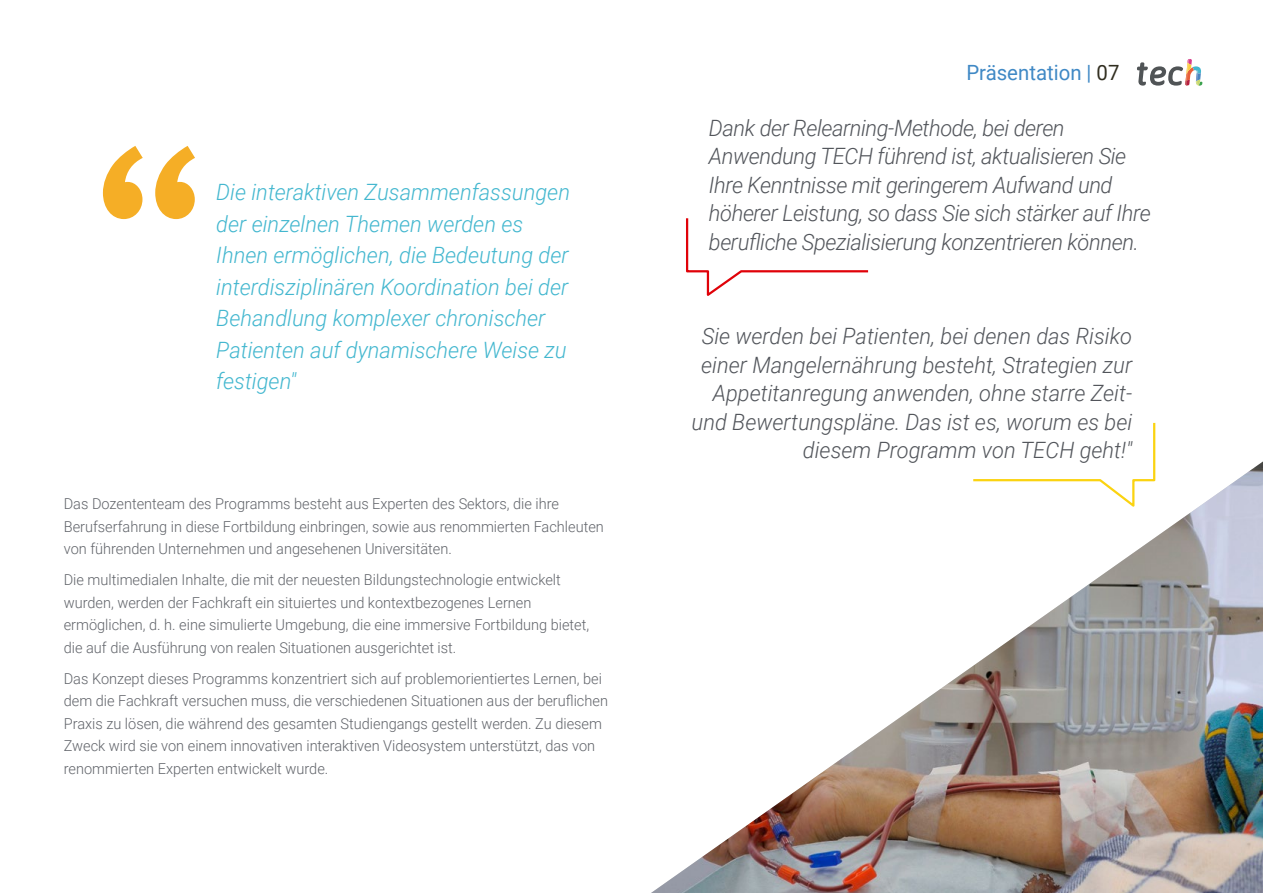
<style>
.page{position:relative;width:1263px;height:893px;background:#fff}
.page>*{position:absolute;margin:0;border:0;box-sizing:border-box;transform-origin:0 0}
.t1{font:italic 300 22.5px/28.5px "Roboto";letter-spacing:-.02em;color:#52555b}
.t2{font:italic 300 22.5px/31.5px "Roboto";color:#43b7cf}
.t3{font:italic 300 22.5px/28.5px "Roboto";color:#52555b;text-align:right}
.t4{font:21px "Roboto";color:#4089c5}
.t5{font:300 15px/22.5px "Roboto";color:#61646a}
.s1{color:#312e20}
</style>
<div class="page">
<img style="left:651px;top:461px;width:612px;height:432px">
<svg style="left:971px;top:422px;width:185px;height:88px"></svg>
<svg style="left:686px;top:218px;width:183px;height:78px"></svg>
<svg style="left:103px;top:146px;width:92px;height:73px"></svg>
<svg style="left:1137px;top:59px;width:65px;height:27px"></svg>
<h1 class="t2" style="left:216px;top:176px;width:355px">Die interaktiven Zusammenfassungen der einzelnen Themen werden es Ihnen ermöglichen, die Bedeutung der interdisziplinären Koordination bei der Behandlung komplexer chronischer Patienten auf dynamischere Weise zu festigen"</h1>
<p class="t5" style="left:64px;top:492px;width:542px">Das Dozententeam des Programms besteht aus Experten des Sektors, die ihre<br>Berufserfahrung in diese Fortbildung einbringen, sowie aus renommierten Fachleuten von führenden Unternehmen und angesehenen Universitäten.</p>
<p class="t5" style="left:64px;top:568px;width:527px">Die multimedialen Inhalte, die mit der neuesten Bildungstechnologie entwickelt wurden, werden der Fachkraft ein situiertes und kontextbezogenes Lernen ermöglichen, d. h. eine simulierte Umgebung, die eine immersive Fortbildung bietet, die auf die Ausführung von realen Situationen ausgerichtet ist.</p>
<p class="t5" style="left:64px;top:667px;width:546px">Das Konzept dieses Programms konzentriert sich auf problemorientiertes Lernen, bei dem die Fachkraft versuchen muss, die verschiedenen Situationen aus der beruflichen Praxis zu lösen, die während des gesamten Studiengangs gestellt werden. Zu diesem Zweck wird sie von einem innovativen interaktiven Videosystem unterstützt, das von renommierten Experten entwickelt wurde.</p>
<h2 class="t4" style="left:966px;top:57px;width:155px">Präsentation | <span class="s1">07</span></h2>
<h1 class="t1" style="left:709px;top:112px;width:443px">Dank der Relearning-Methode, bei deren Anwendung TECH führend ist, aktualisieren Sie Ihre Kenntnisse mit geringerem Aufwand und höherer Leistung, so dass Sie sich stärker auf Ihre berufliche Spezialisierung konzentrieren können.</h1>
<h1 class="t3" style="left:692px;top:321px;width:442px">Sie werden bei Patienten, bei denen das Risiko einer Mangelernährung besteht, Strategien zur Appetitanregung anwenden, ohne starre Zeit&shy;und Bewertungspläne. Das ist es, worum es bei diesem Programm von TECH geht!"</h1>
</div>
